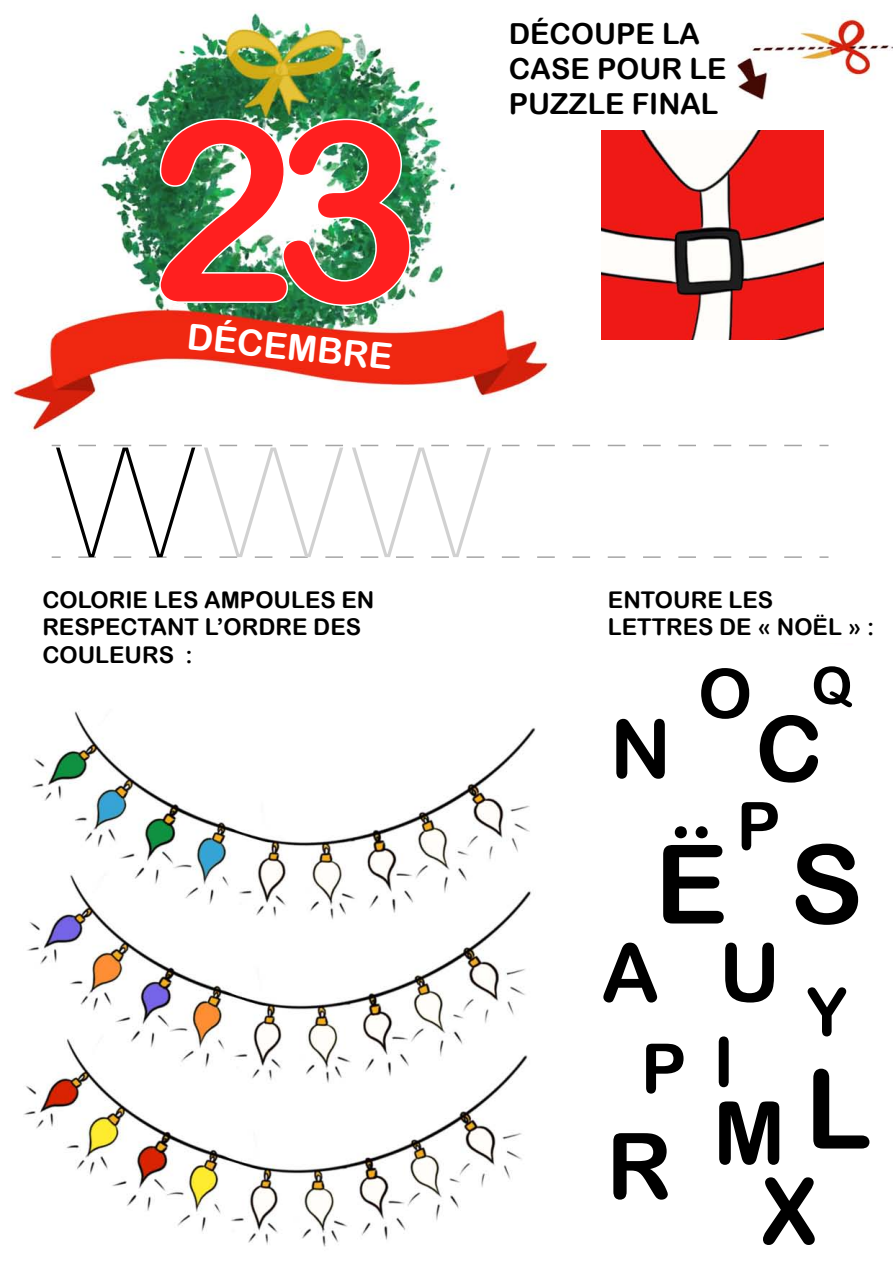
<style>
.page{position:relative;width:893px;height:1263px;background:#fff}
.page>*{position:absolute;margin:0;border:0;box-sizing:border-box;transform-origin:0 0}
.t1{font:254.1px "Arial Rounded MT Bold";color:#ff1f1f}
.t2{font:200 154.8px "Avenir Next";color:#d1d1d1}
.t3{font:36px "Arial Rounded MT Bold";color:#fff}
.t4{font:28.95px/34.8px "Arial Rounded MT Bold";color:#000}
.t5{font:23.1px/27.6px "Arial Rounded MT Bold";color:#000}
.s1{color:#000}
</style>
<div class="page">
<img style="left:11px;top:13px;width:882px;height:1234px">
<div style="left:595px;top:674px;width:259px;height:549px;background:#fff"></div>
<div style="left:32px;top:445px;width:828px;height:197px;background:#fff"></div>
<svg style="left:78px;top:445px;width:724px;height:1px"></svg>
<svg style="left:52px;top:556px;width:9px;height:2px"></svg>
<svg style="left:78px;top:556px;width:724px;height:2px"></svg>
<svg style="left:819px;top:556px;width:9px;height:2px"></svg>
<img style="left:159px;top:118px;width:253px;height:189px">
<div style="left:557px;top:100px;width:312px;height:300px;background:#fff"></div>
<img style="left:602px;top:130px;width:222px;height:209px">
<svg style="left:616px;top:719px;width:49px;height:60px"></svg>
<svg style="left:701px;top:668px;width:48px;height:51px"></svg>
<svg style="left:663px;top:826px;width:61px;height:97px"></svg>
<svg style="left:813px;top:1069px;width:56px;height:79px"></svg>
<svg style="left:796px;top:844px;width:62px;height:81px"></svg>
<svg style="left:603px;top:943px;width:54px;height:59px"></svg>
<svg style="left:646px;top:1044px;width:37px;height:49px"></svg>
<svg style="left:719px;top:1036px;width:10px;height:51px"></svg>
<svg style="left:763px;top:1177px;width:52px;height:68px"></svg>
<svg style="left:760px;top:715px;width:58px;height:68px"></svg>
<svg style="left:613px;top:1133px;width:55px;height:67px"></svg>
<svg style="left:725px;top:943px;width:49px;height:59px"></svg>
<svg style="left:814px;top:666px;width:38px;height:41px"></svg>
<svg style="left:742px;top:802px;width:36px;height:48px"></svg>
<svg style="left:808px;top:987px;width:38px;height:49px"></svg>
<svg style="left:719px;top:1101px;width:60px;height:64px"></svg>
<h1 class="t1" style="left:146px;top:62px;width:277px">23</h1>
<h3 class="t3" style="left:189px;top:315px;width:208px;rotate:6deg">DÉCEMBRE</h3>
<p class="t4" style="left:509px;top:16px;width:219px">DÉCOUPE LA<br>CASE POUR LE<br>PUZZLE FINAL</p>
<h2 class="t2" style="left:52px;top:373px;width:445px"><span class="s1">W</span>WW</h2>
<p class="t5" style="left:42px;top:585px;width:334px">COLORIE LES AMPOULES EN<br>RESPECTANT L’ORDRE DES<br>COULEURS :</p>
<p class="t5" style="left:608px;top:585px;width:268px">ENTOURE LES<br>LETTRES DE « NOËL » :</p>
</div>
